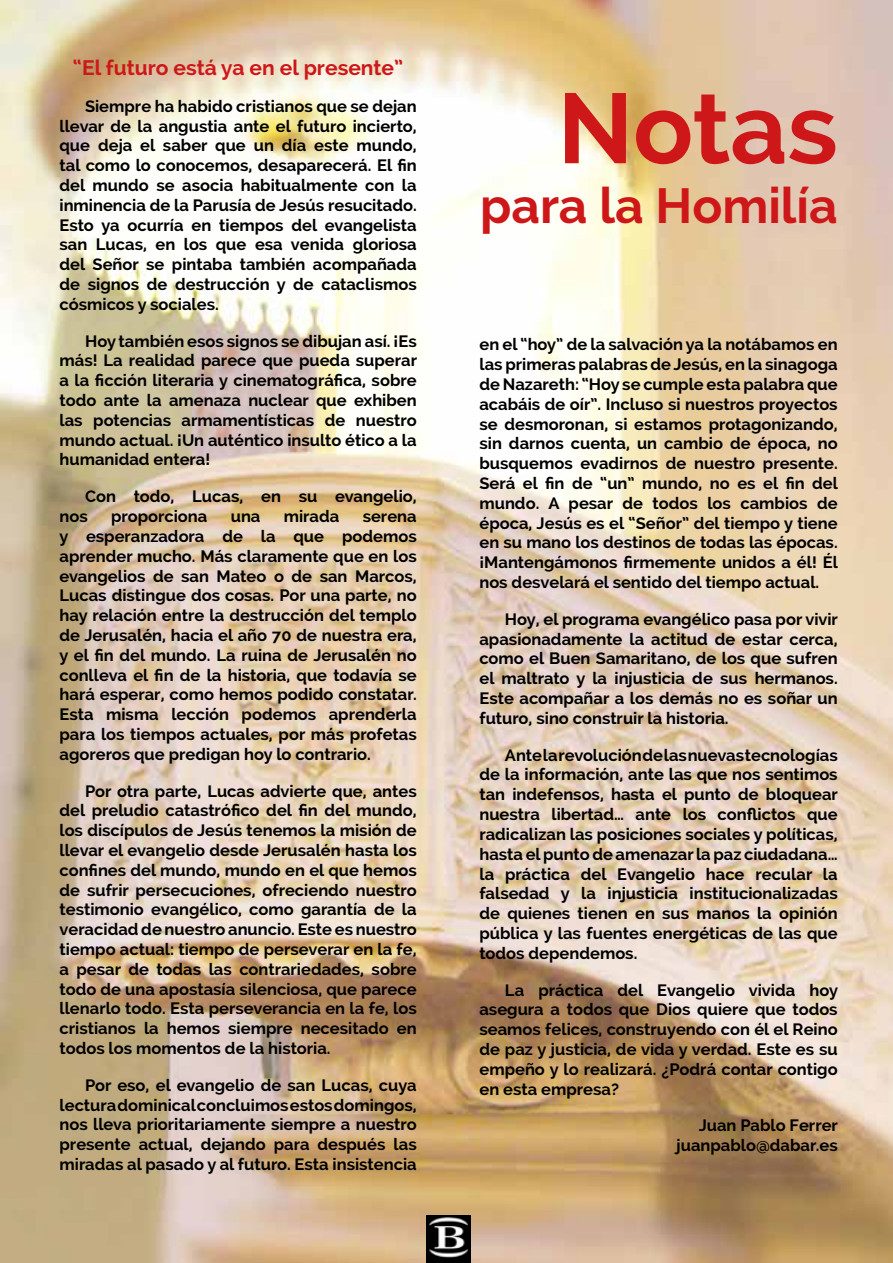
<style>
.page{position:relative;width:893px;height:1263px;background:#fff}
.page>*{position:absolute;margin:0;border:0;box-sizing:border-box;transform-origin:0 0}
.t1{font:700 99px "Raleway";color:#cd1719}
.t2{font:700 49.5px "Raleway";color:#cd1719}
.t3{font:700 21px "Raleway";color:#cd1719}
.t4{font:700 16.5px/19.8px "Raleway";color:#000;text-align:justify}
</style>
<div class="page">
<img style="left:0;top:0;width:893px;height:1263px">
<img style="left:427px;top:1216px;width:44px;height:47px">
<p class="t3" style="left:73px;top:56px;width:332px">“El futuro está ya en el presente”</p>
<p class="t4" style="left:60px;top:96px;width:359px;text-indent:26px">Siempre ha habido cristianos que se dejan llevar de la angustia ante el futuro incierto, que deja el saber que un día este mundo, tal como lo conocemos, desaparecerá. El fin del mundo se asocia habitualmente con la inminencia de la Parusía de Jesús resucitado.<br>Esto ya ocurría en tiempos del evangelista san Lucas, en los que esa venida gloriosa del Señor se pintaba también acompañada de signos de destrucción y de cataclismos cósmicos y sociales.</p>
<p class="t4" style="left:60px;top:331px;width:359px;text-indent:26px">Hoy también esos signos se dibujan así. ¡Es más! La realidad parece que pueda superar a la ficción literaria y cinematográfica, sobre todo ante la amenaza nuclear que exhiben las potencias armamentísticas de nuestro mundo actual. ¡Un auténtico insulto ético a la humanidad entera!</p>
<p class="t4" style="left:60px;top:487px;width:359px;text-indent:26px">Con todo, Lucas, en su evangelio, nos</p>
<p class="t4" style="left:111px;top:506px;width:98px">proporciona</p>
<p class="t4" style="left:231px;top:506px;width:31px">una</p>
<p class="t4" style="left:284px;top:506px;width:57px">mirada</p>
<p class="t4" style="left:60px;top:506px;width:359px;text-indent:303px">serena y esperanzadora de la que podemos aprender mucho. Más claramente que en los evangelios de san Mateo o de san Marcos, Lucas distingue dos cosas. Por una parte, no hay relación entre la destrucción del templo de Jerusalén, hacia el año 70 de nuestra era, y el fin del mundo. La ruina de Jerusalén no conlleva el fin de la historia, que todavía se hará esperar, como hemos podido constatar.<br>Esta misma lección podemos aprenderla para los tiempos actuales, por más profetas agoreros que predigan hoy lo contrario.</p>
<p class="t4" style="left:60px;top:781px;width:359px;text-indent:26px">Por otra parte, Lucas advierte que, antes del preludio catastrófico del fin del mundo, los discípulos de Jesús tenemos la misión de llevar el evangelio desde Jerusalén hasta los confines del mundo, mundo en el que hemos de sufrir persecuciones, ofreciendo nuestro testimonio evangélico, como garantía de la veracidad de nuestro anuncio. Este es nuestro tiempo actual: tiempo de perseverar en la fe, a pesar de todas las contrariedades, sobre todo de una apostasía silenciosa, que parece llenarlo todo. Esta perseverancia en la fe, los cristianos la hemos siempre necesitado en todos los momentos de la historia.</p>
<p class="t4" style="left:60px;top:1075px;width:359px;text-indent:26px">Por eso, el evangelio de san Lucas, cuya lectura dominical concluimos estos domingos, nos lleva prioritariamente siempre a nuestro presente actual, dejando para después las miradas al pasado y al futuro. Esta insistencia</p>
<h1 class="t1" style="left:558px;top:72px;width:281px">Notas</h1>
<h2 class="t2" style="left:480px;top:177px;width:359px">para la Homilía</h2>
<p class="t4" style="left:479px;top:335px;width:360px">en el “hoy” de la salvación ya la notábamos en las primeras palabras de Jesús, en la sinagoga de Nazareth: “Hoy se cumple esta palabra que acabáis de oír”. Incluso si nuestros proyectos se desmoronan, si estamos protagonizando, sin darnos cuenta, un cambio de época, no busquemos evadirnos de nuestro presente.<br>Será el fin de “un” mundo, no es el fin del mundo. A pesar de todos los cambios de época, Jesús es el “Señor” del tiempo y tiene en su mano los destinos de todas las épocas. ¡Mantengámonos firmemente unidos a él! Él nos desvelará el sentido del tiempo actual.</p>
<p class="t4" style="left:479px;top:609px;width:360px;text-indent:26px">Hoy, el programa evangélico pasa por vivir apasionadamente la actitud de estar cerca, como el Buen Samaritano, de los que sufren el maltrato y la injusticia de sus hermanos.<br>Este acompañar a los demás no es soñar un futuro, sino construir la historia.</p>
<p class="t4" style="left:479px;top:745px;width:360px;text-indent:26px">Ante la revolución de las nuevas tecnologías de la información, ante las que nos sentimos tan indefensos, hasta el punto de bloquear nuestra libertad… ante los conflictos que radicalizan las posiciones sociales y políticas, hasta el punto de amenazar la paz ciudadana… la práctica del Evangelio hace recular la falsedad y la injusticia institucionalizadas de quienes tienen en sus manos la opinión pública y las fuentes energéticas de las que todos dependemos.</p>
<p class="t4" style="left:479px;top:980px;width:360px;text-indent:26px">La práctica del Evangelio vivida hoy asegura a todos que Dios quiere que todos seamos felices, construyendo con él el Reino de paz y justicia, de vida y verdad. Este es su empeño y lo realizará. ¿Podrá contar contigo en esta empresa?</p>
<p class="t4" style="left:677px;top:1116px;width:163px;text-align:right">Juan Pablo Ferrer juanpablo@dabar.es</p>
</div>
